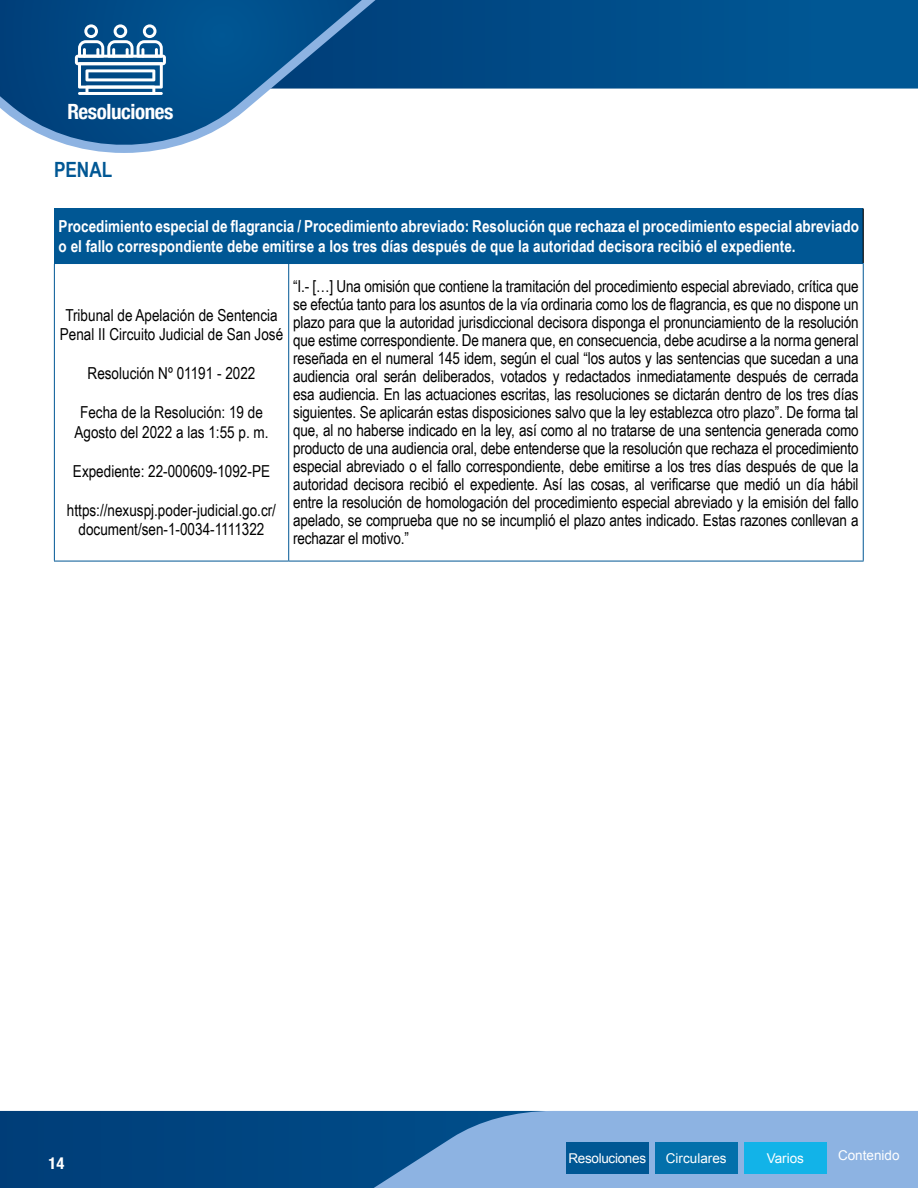
<style>
.page{position:relative;width:918px;height:1188px;background:#fff}
.page>*{position:absolute;margin:0;border:0;box-sizing:border-box;transform-origin:0 0}
.t1{font:700 condensed 21px "Helvetica Neue";letter-spacing:-.02em;color:#fff}
.t2{font:700 21px "Arial Narrow";color:#005794}
.t3{font:16.5px/18px "Arial Narrow";color:#000;text-align:center}
.t4{font:700 16.5px/19.5px "Arial Narrow";color:#fff}
.t5{font:700 condensed 16.5px "Helvetica Neue";color:#fff}
.t6{font:13.5px "Arial";color:#fff}
.t7{font:13.5px "Arial";letter-spacing:-.02em;color:#fff}
</style>
<div class="page">
<svg style="left:464px;top:0;width:454px;height:89px;background:#01518d"></svg>
<svg style="left:451px;top:0;width:13px;height:89px"></svg>
<svg style="left:0;top:0;width:451px;height:153px"></svg>
<div style="left:0;top:1111px;width:374px;height:77px;background:#00437f"></div>
<svg style="left:374px;top:1111px;width:544px;height:77px;background:#77a3d4"></svg>
<svg style="left:75px;top:24px;width:91px;height:71px"></svg>
<hr style="left:78px;top:92px;width:85px;height:3px;background:#fff">
<div style="left:566px;top:1142px;width:83px;height:31px;background:#005794"></div>
<div style="left:655px;top:1142px;width:83px;height:31px;background:#0370ab"></div>
<div style="left:744px;top:1142px;width:83px;height:31px;background:#12b3e8"></div>
<div style="left:54px;top:208px;width:809px;height:56px;background:#005794"></div>
<hr style="left:54px;top:264px;width:1px;height:297px;background:#005794">
<hr style="left:54px;top:561px;width:235px;height:1px;background:#005794">
<hr style="left:288px;top:264px;width:1px;height:297px;background:#005794">
<hr style="left:863px;top:264px;width:1px;height:297px;background:#005794">
<hr style="left:289px;top:561px;width:575px;height:1px;background:#005794">
<hr style="left:863px;top:208px;width:1px;height:55px;background:#000">
<hr style="left:289px;top:263px;width:575px;height:1px;background:#005794">
<p class="t1" style="left:67px;top:94px;width:108px">Resoluciones</p>
<p class="t2" style="left:54px;top:154px;width:60px">PENAL</p>
<p class="t4" style="left:59px;top:216px;width:802px">Procedimiento especial de flagrancia / Procedimiento abreviado: Resolución que rechaza el procedimiento especial abreviado o el fallo correspondiente debe emitirse a los tres días después de que la autoridad decisora recibió el expediente.</p>
<p class="t3" style="left:60px;top:305px;width:225px;line-height:19.5px">Tribunal de Apelación de Sentencia<br>Penal II Circuito Judicial de San José</p>
<p class="t3" style="left:88px;top:364px;width:169px">Resolución Nº 01191 - 2022</p>
<p class="t3" style="left:74px;top:402px;width:196px;line-height:19.5px">Fecha de la Resolución: 19 de<br>Agosto del 2022 a las 1:55 p. m.</p>
<p class="t3" style="left:73px;top:461px;width:199px">Expediente: 22-000609-1092-PE</p>
<p class="t3" style="left:67px;top:500px;width:211px;line-height:19.5px">https://nexuspj.poder-judicial.go.cr/ document/sen-1-0034-1111322</p>
<p class="t3" style="left:293px;top:277px;width:567px;text-align:justify">“I.- […] Una omisión que contiene la tramitación del procedimiento especial abreviado, crítica que se efectúa tanto para los asuntos de la vía ordinaria como los de flagrancia, es que no dispone un plazo para que la autoridad jurisdiccional decisora disponga el pronunciamiento de la resolución que estime correspondiente. De manera que, en consecuencia, debe acudirse a la norma general reseñada en el numeral 145 idem, según el cual “los autos y las sentencias que sucedan a una audiencia oral serán deliberados, votados y redactados inmediatamente después de cerrada esa audiencia. En las actuaciones escritas, las resoluciones se dictarán dentro de los tres días siguientes. Se aplicarán estas disposiciones salvo que la ley establezca otro plazo”. De forma tal que, al no haberse indicado en la ley, así como al no tratarse de una sentencia generada como producto de una audiencia oral, debe entenderse que la resolución que rechaza el procedimiento especial abreviado o el fallo correspondiente, debe emitirse a los tres días después de que la autoridad decisora recibió el expediente. Así las cosas, al verificarse que medió un día hábil entre la resolución de homologación del procedimiento especial abreviado y la emisión del fallo apelado, se comprueba que no se incumplió el plazo antes indicado. Estas razones conllevan a rechazar el motivo.”</p>
<p class="t5" style="left:49px;top:1149px;width:17px">14</p>
<p class="t7" style="left:568px;top:1149px;width:79px">Resoluciones</p>
<p class="t6" style="left:666px;top:1149px;width:62px">Circulares</p>
<p class="t6" style="left:767px;top:1149px;width:39px">Varios</p>
<p class="t6" style="left:838px;top:1146px;width:63px">Contenido</p>
</div>
